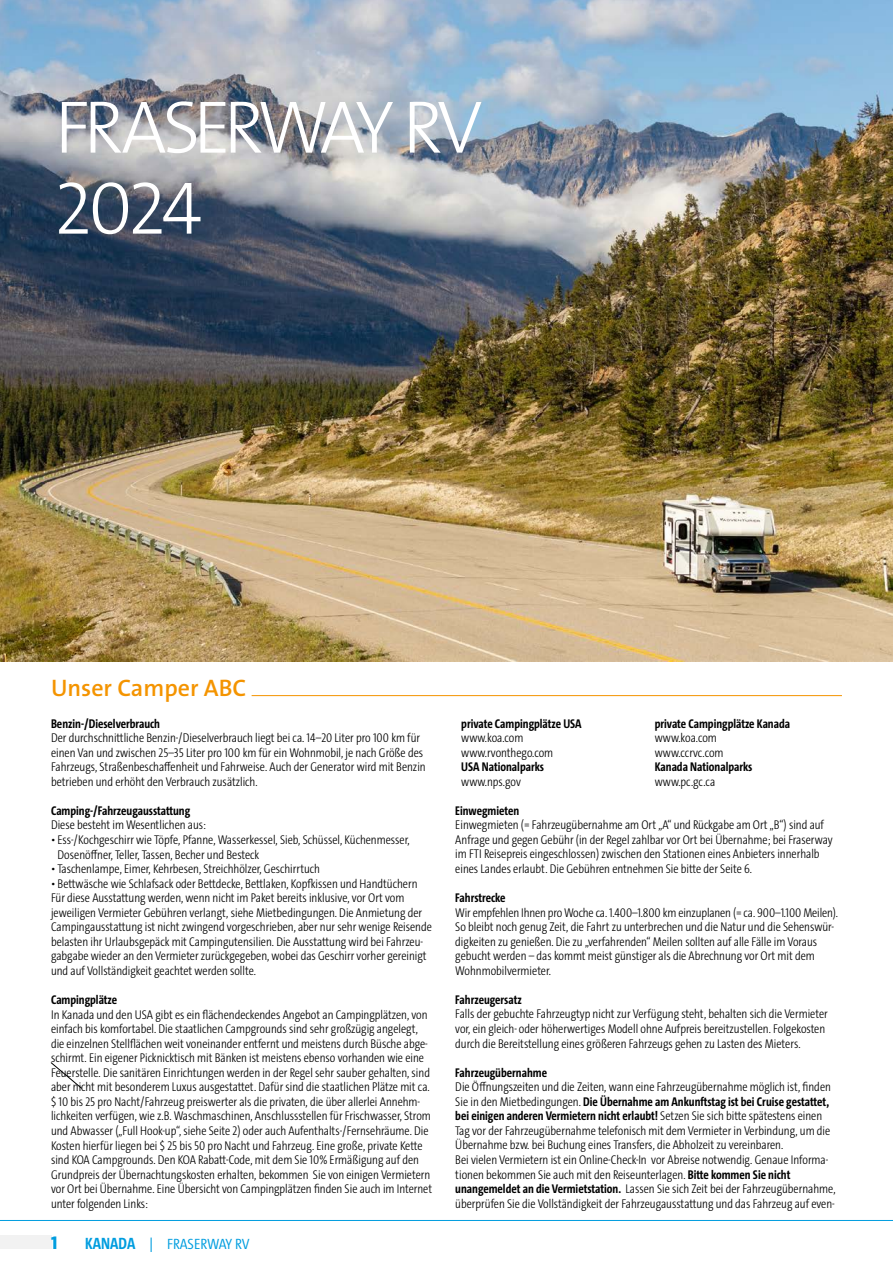
<style>
.page{position:relative;width:893px;height:1263px;background:#fff}
.page>*{position:absolute;margin:0;border:0;box-sizing:border-box;transform-origin:0 0}
.t1{font:300 75px/81px "The Sans Os F";letter-spacing:-.085em;color:#fff}
.t2{font:600 24px "The Sans Os F";color:#f49400}
.t3{font:800 19.5px "The Sans Cd LF8";color:#009ddf;scale:1.07 1}
.t4{font:300 15px "The Sans Cd LF4";letter-spacing:-.01em;color:#009ddf;scale:1.07 1}
.t5{font:300 12.75px/14.5px "The Sans Cd LF3";color:#000}
.t6{font:700 12.75px/14.5px "The Sans Cd LF7";color:#000}
.s1{font-family:"FTI Sans CD Versal";font-weight:700;font-size:16.5px}
.s2{font-family:"The Sans Cd LF3";font-weight:300}
.s3{font-family:"The Sans Cd LF7";font-weight:700}
</style>
<div class="page">
<img style="left:0;top:0;width:893px;height:661px">
<hr style="left:252px;top:695px;width:590px;height:1px;background:#f49400">
<svg style="left:50px;top:1062px;width:32px;height:27px"></svg>
<div style="left:0;top:1235px;width:51px;height:14px;background:#f2f2f2"></div>
<hr style="left:0;top:1220px;width:893px;height:1px;background:#009ddf">
<h1 class="t1" style="left:54px;top:87px;width:430px">FRASERWAY RV<br>2024</h1>
<h2 class="t2" style="left:51px;top:672px;width:197px">Unser Camper ABC</h2>
<p class="t6" style="left:51px;top:716px;width:111px">Benzin-/Dieselverbrauch</p>
<p class="t5" style="left:51px;top:730px;width:376px">Der durchschnittliche Benzin-/Dieselverbrauch liegt bei ca. 14–20 Liter pro 100 km für einen Van und zwischen 25–35 Liter pro 100 km für ein Wohnmobil, je nach Größe des Fahrzeugs, Straßenbeschaffenheit und Fahrweise. Auch der Generator wird mit Benzin betrieben und erhöht den Verbrauch zusätzlich.</p>
<p class="t6" style="left:51px;top:803px;width:141px">Camping-/Fahrzeugausstattung</p>
<p class="t5" style="left:51px;top:817px;width:156px">Diese besteht im Wesentlichen aus:</p>
<p class="t5" style="left:58px;top:832px;width:353px;text-indent:-7px">• Ess-/Kochgeschirr wie Töpfe, Pfanne, Wasserkessel, Sieb, Schüssel, Küchenmesser,<br>Dosenöffner, Teller, Tassen, Becher und Besteck</p>
<p class="t5" style="left:51px;top:861px;width:270px">• Taschenlampe, Eimer, Kehrbesen, Streichhölzer, Geschirrtuch</p>
<p class="t5" style="left:51px;top:876px;width:382px">• Bettwäsche wie Schlafsack oder Bettdecke, Bettlaken, Kopfkissen und Handtüchern Für diese Ausstattung werden, wenn nicht im Paket bereits inklusive, vor Ort vom jeweiligen Vermieter Gebühren verlangt, siehe Mietbedingungen. Die Anmietung der Campingausstattung ist nicht zwingend vorgeschrieben, aber nur sehr wenige Reisende belasten ihr Urlaubsgepäck mit Campingutensilien. Die Ausstattung wird bei Fahrzeu&shy;gabgabe wieder an den Vermieter zurückgegeben, wobei das Geschirr vorher gereinigt und auf Vollständigkeit geachtet werden sollte.</p>
<p class="t6" style="left:51px;top:992px;width:68px">Campingplätze</p>
<p class="t5" style="left:51px;top:1006px;width:383px">In Kanada und den USA gibt es ein flächendeckendes Angebot an Campingplätzen, von einfach bis komfortabel. Die staatlichen Campgrounds sind sehr großzügig angelegt, die einzelnen Stellflächen weit voneinander entfernt und meistens durch Büsche abge&shy;schirmt. Ein eigener Picknicktisch mit Bänken ist meistens ebenso vorhanden wie eine Feuerstelle. Die sanitären Einrichtungen werden in der Regel sehr sauber gehalten, sind aber nicht mit besonderem Luxus ausgestattet. Dafür sind die staatlichen Plätze mit ca. $ 10 bis 25 pro Nacht/Fahrzeug preiswerter als die privaten, die über allerlei Annehm&shy;lichkeiten verfügen, wie z.B. Waschmaschinen, Anschlussstellen für Frischwasser, Strom und Abwasser („Full Hook-up“, siehe Seite 2) oder auch Aufenthalts-/Fernsehräume. Die Kosten hierfür liegen bei $ 25 bis 50 pro Nacht und Fahrzeug. Eine große, private Kette sind KOA Campgrounds. Den KOA Rabatt-Code, mit dem Sie 10% Ermäßigung auf den Grundpreis der Übernachtungskosten erhalten, bekommen Sie von einigen Vermietern vor Ort bei Übernahme. Eine Übersicht von Campingplätzen finden Sie auch im Internet unter folgenden Links:</p>
<h3 class="t3" style="left:51px;top:1230px;width:7px">1</h3>
<p class="t4" style="left:85px;top:1234px;width:155px"><span class="s1">KANADA</span> | FRASERWAY RV</p>
<p class="t6" style="left:461px;top:715px;width:122px">private Campingplätze USA</p>
<p class="t5" style="left:461px;top:730px;width:93px">www.koa.com www.rvonthego.com</p>
<p class="t6" style="left:461px;top:759px;width:84px">USA Nationalparks</p>
<p class="t5" style="left:461px;top:774px;width:61px">www.nps.gov</p>
<p class="t6" style="left:655px;top:715px;width:137px">private Campingplätze Kanada</p>
<p class="t5" style="left:655px;top:730px;width:70px">www.koa.com www.ccrvc.com</p>
<p class="t6" style="left:655px;top:759px;width:99px">Kanada Nationalparks</p>
<p class="t5" style="left:655px;top:774px;width:62px">www.pc.gc.ca</p>
<p class="t6" style="left:455px;top:803px;width:65px">Einwegmieten</p>
<p class="t5" style="left:455px;top:817px;width:379px">Einwegmieten (= Fahrzeugübernahme am Ort „A“ und Rückgabe am Ort „B“) sind auf Anfrage und gegen Gebühr (in der Regel zahlbar vor Ort bei Übernahme; bei Fraserway im FTI Reisepreis eingeschlossen) zwischen den Stationen eines Anbieters innerhalb eines Landes erlaubt. Die Gebühren entnehmen Sie bitte der Seite 6.</p>
<p class="t6" style="left:455px;top:890px;width:52px">Fahrstrecke</p>
<p class="t5" style="left:455px;top:905px;width:384px">Wir empfehlen Ihnen pro Woche ca. 1.400–1.800 km einzuplanen (= ca. 900–1.100 Meilen).<br>So bleibt noch genug Zeit, die Fahrt zu unterbrechen und die Natur und die Sehenswür&shy;digkeiten zu genießen. Die zu „verfahrenden“ Meilen sollten auf alle Fälle im Voraus gebucht werden – das kommt meist günstiger als die Abrechnung vor Ort mit dem Wohnmobilvermieter.</p>
<p class="t6" style="left:455px;top:992px;width:68px">Fahrzeugersatz</p>
<p class="t5" style="left:455px;top:1006px;width:374px">Falls der gebuchte Fahrzeugtyp nicht zur Verfügung steht, behalten sich die Vermieter vor, ein gleich- oder höherwertiges Modell ohne Aufpreis bereitzustellen. Folgekosten durch die Bereitstellung eines größeren Fahrzeugs gehen zu Lasten des Mieters.</p>
<p class="t6" style="left:455px;top:1065px;width:93px">Fahrzeugübernahme</p>
<p class="t5" style="left:455px;top:1079px;width:377px">Die Öffnungszeiten und die Zeiten, wann eine Fahrzeugübernahme möglich ist, finden</p>
<p class="t6" style="left:455px;top:1094px;width:375px"><span class="s2">Sie in den Mietbedingungen.</span> Die Übernahme am Ankunftstag ist bei Cruise gestattet, bei einigen anderen Vermietern nicht erlaubt! <span class="s2">Setzen Sie sich bitte spätestens einen</span></p>
<p class="t5" style="left:455px;top:1123px;width:382px">Tag vor der Fahrzeugübernahme telefonisch mit dem Vermieter in Verbindung, um die Übernahme bzw. bei Buchung eines Transfers, die Abholzeit zu vereinbaren.<br>Bei vielen Vermietern ist ein Online-Check-In vor Abreise notwendig. Genaue Informa&shy;tionen bekommen Sie auch mit den Reiseunterlagen. <span class="s3">Bitte kommen Sie nicht unangemeldet an die Vermietstation.</span> Lassen Sie sich Zeit bei der Fahrzeugübernahme, überprüfen Sie die Vollständigkeit der Fahrzeugausstattung und das Fahrzeug auf even-</p>
</div>
